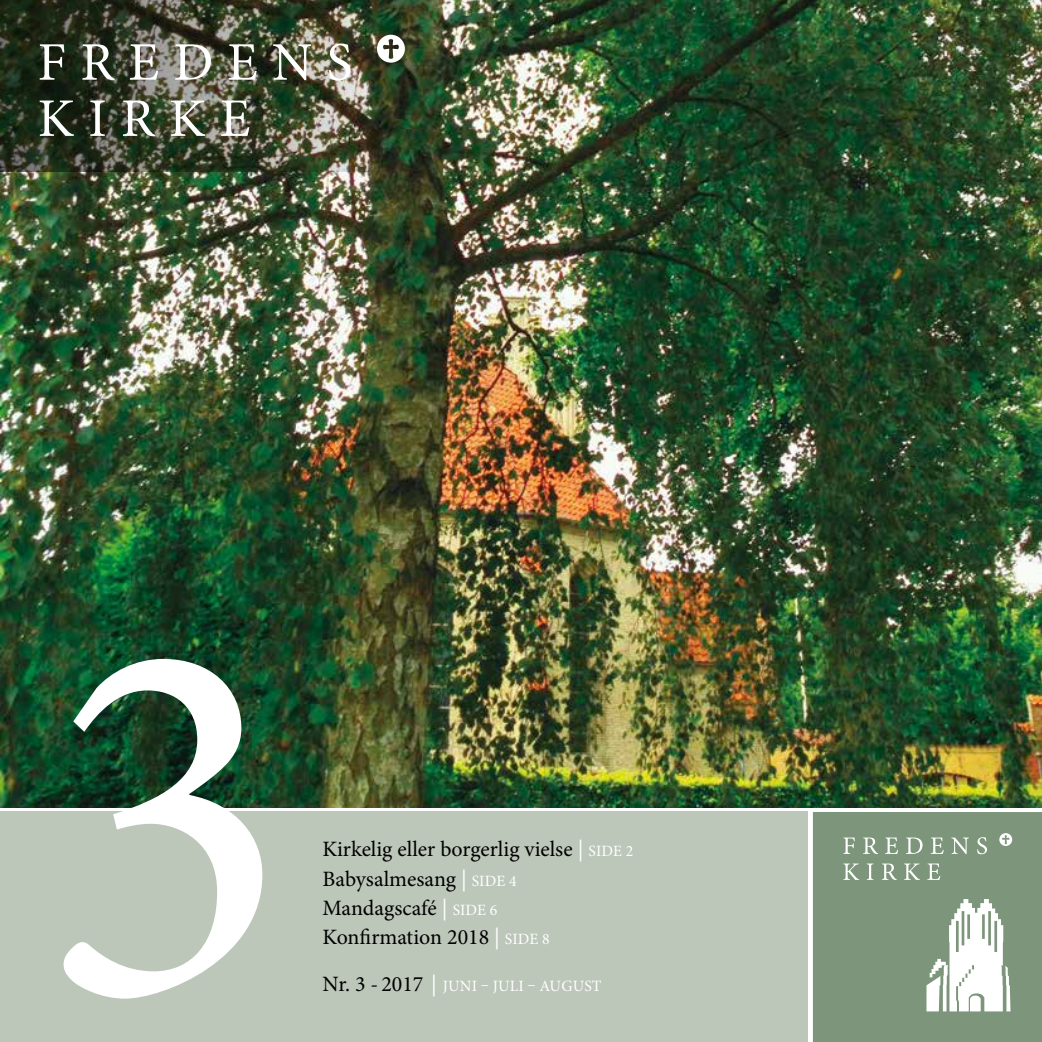
<style>
.page{position:relative;width:1042px;height:1042px;background:#fff}
.page>*{position:absolute;margin:0;border:0;box-sizing:border-box;transform-origin:0 0}
.t1{font:525px "Minion Pro";color:#fff}
.t2{font:21.88px/29.2px "Minion Pro";color:#000}
.t3{font:15.75px "Minion Pro";letter-spacing:.01em;color:#fff}
.s1{color:#fff}
.s2{font-size:15.75px;color:#fff}
.s3{font-size:21.88px;color:#000}
.s4{font-size:21.88px}
</style>
<div class="page">
<img style="left:0;top:0;width:1042px;height:807px">
<div style="left:813px;top:812px;width:229px;height:230px;background:#7d967b"></div>
<div style="left:0;top:812px;width:808px;height:230px;background:#bcc6b9"></div>
<svg style="left:999px;top:833px;width:13px;height:13px"></svg>
<svg style="left:843px;top:837px;width:12px;height:17px"></svg>
<svg style="left:863px;top:837px;width:15px;height:17px"></svg>
<svg style="left:885px;top:837px;width:13px;height:17px"></svg>
<svg style="left:906px;top:837px;width:16px;height:17px"></svg>
<svg style="left:930px;top:837px;width:13px;height:17px"></svg>
<svg style="left:951px;top:837px;width:18px;height:17px"></svg>
<svg style="left:977px;top:837px;width:10px;height:17px"></svg>
<svg style="left:843px;top:863px;width:16px;height:17px"></svg>
<svg style="left:867px;top:863px;width:6px;height:17px"></svg>
<svg style="left:882px;top:863px;width:15px;height:17px"></svg>
<svg style="left:904px;top:863px;width:16px;height:17px"></svg>
<svg style="left:927px;top:863px;width:13px;height:17px"></svg>
<svg style="left:926px;top:899px;width:84px;height:112px"></svg>
<img style="left:0;top:0;width:405px;height:171px">
<svg style="left:377px;top:35px;width:28px;height:28px"></svg>
<svg style="left:40px;top:44px;width:24px;height:36px"></svg>
<svg style="left:82px;top:44px;width:33px;height:36px"></svg>
<svg style="left:130px;top:44px;width:28px;height:36px"></svg>
<svg style="left:175px;top:44px;width:36px;height:36px"></svg>
<svg style="left:229px;top:44px;width:28px;height:36px"></svg>
<svg style="left:273px;top:44px;width:38px;height:36px"></svg>
<svg style="left:329px;top:44px;width:21px;height:36px"></svg>
<svg style="left:40px;top:101px;width:34px;height:35px"></svg>
<svg style="left:90px;top:101px;width:15px;height:35px"></svg>
<svg style="left:123px;top:101px;width:32px;height:35px"></svg>
<svg style="left:171px;top:101px;width:34px;height:35px"></svg>
<svg style="left:221px;top:101px;width:28px;height:35px"></svg>
<h1 class="t1" style="left:40px;top:473px;width:253px">3</h1>
<p class="t2" style="left:322px;top:835px;width:312px">Kirkelig eller borgerlig vielse <span class="s1">|</span> <span class="s2">SIDE 2<br></span>Babysalmesang <span class="s1">|</span> <span class="s2">SIDE 4<br></span>Mandagscafé <span class="s1">|</span> <span class="s2">SIDE 6<br></span>Konfirmation 2018 <span class="s1">|</span> <span class="s2">SIDE 8</span></p>
<p class="t3" style="left:322px;top:975px;width:281px"><span class="s3">Nr. 3 - 2017</span> <span class="s4">|</span> JUNI – JULI – AUGUST</p>
</div>
